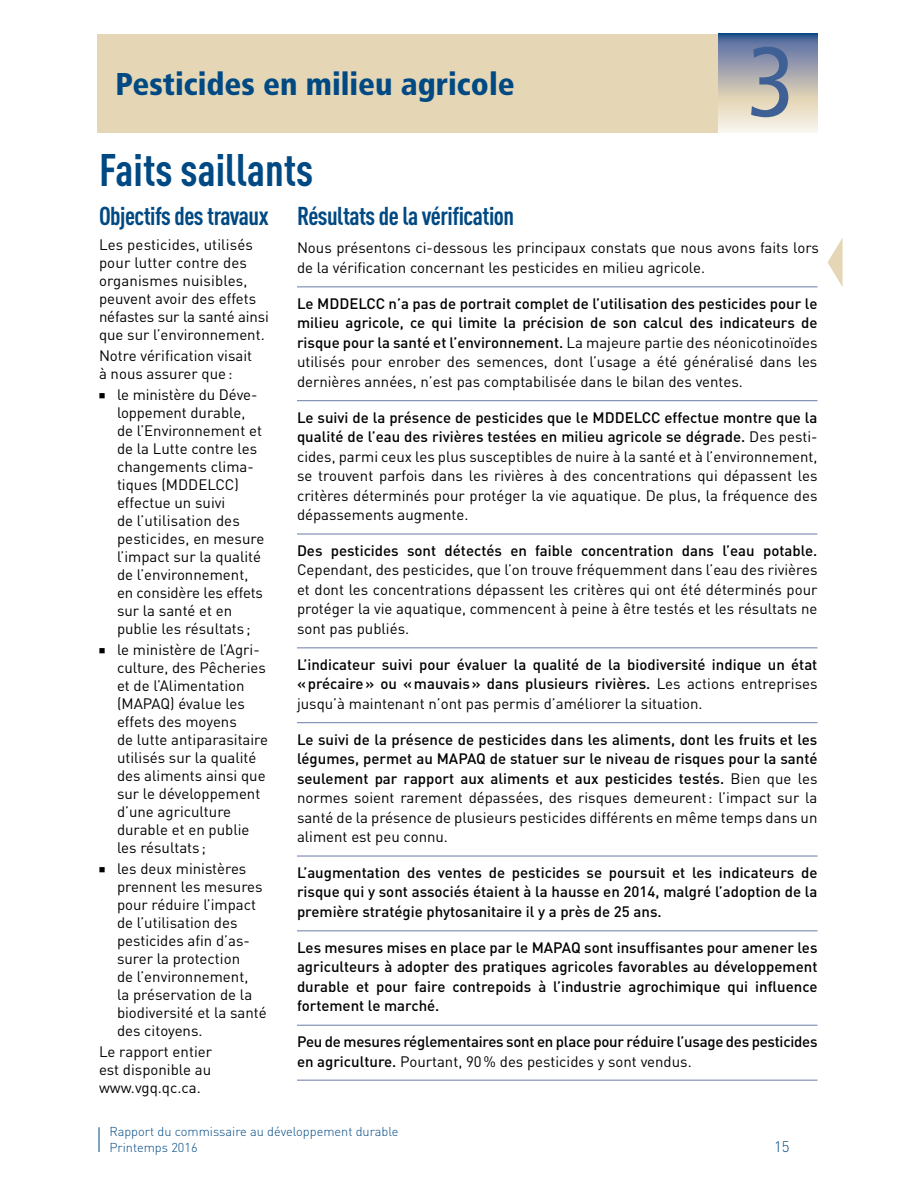
<style>
.page{position:relative;width:918px;height:1188px;background:#fff}
.page>*{position:absolute;margin:0;border:0;box-sizing:border-box;transform-origin:0 0}
.t1{font:condensed 99px "Frutiger";color:#3f6094}
.t2{font:700 condensed 45px "DIN Offc";color:#004983}
.t3{font:900 condensed 31.5px "Frutiger";color:#004983}
.t4{font:700 condensed 25.5px "DIN Offc";letter-spacing:-.02em;color:#004983}
.t5{font:15px/18px "DIN Offc";color:#000}
.t6{font:500 15px/19.5px "DIN Offc";color:#000;text-align:justify}
.t7{font:300 15px "DIN Offc";color:#004983}
.t8{font:300 12.75px/15.8px "DIN Offc";color:#004983}
.s1{font-weight:400}
.s2{font-weight:500}
</style>
<div class="page">
<svg style="left:99px;top:1127px;width:1px;height:25px"></svg>
<hr style="left:297px;top:286px;width:521px;height:1px;background:#697ba7">
<hr style="left:297px;top:400px;width:521px;height:1px;background:#697ba7">
<hr style="left:297px;top:534px;width:521px;height:1px;background:#697ba7">
<hr style="left:297px;top:647px;width:521px;height:1px;background:#697ba7">
<hr style="left:297px;top:722px;width:521px;height:1px;background:#697ba7">
<hr style="left:297px;top:856px;width:521px;height:1px;background:#697ba7">
<hr style="left:297px;top:930px;width:521px;height:1px;background:#697ba7">
<hr style="left:297px;top:1025px;width:521px;height:1px;background:#697ba7">
<hr style="left:297px;top:1080px;width:521px;height:1px;background:#697ba7">
<svg style="left:828px;top:238px;width:15px;height:49px"></svg>
<div style="left:97px;top:34px;width:721px;height:99px;background:#e5d6b6"></div>
<svg style="left:718px;top:34px;width:100px;height:99px"></svg>
<h3 class="t3" style="left:116px;top:65px;width:401px">Pesticides en milieu agricole</h3>
<h1 class="t1" style="left:747px;top:25px;width:49px">3</h1>
<h2 class="t2" style="left:99px;top:143px;width:216px">Faits saillants</h2>
<h3 class="t4" style="left:99px;top:200px;width:171px">Objectifs des travaux</h3>
<p class="t5" style="left:99px;top:236px;width:171px">Les pesticides, utilisés pour lutter contre des organismes nuisibles, peuvent avoir des effets néfastes sur la santé ainsi que sur l’environnement.</p>
<p class="t5" style="left:99px;top:347px;width:155px">Notre vérification visait à nous assurer que:</p>
<p class="t5" style="left:117px;top:386px;width:149px">le ministère du Déve&shy;loppement durable, de l’Environnement et de la Lutte contre les changements clima&shy;tiques (MDDELCC) effectue un suivi<br>de l’utilisation des pesticides, en mesure l’impact sur la qualité de l’environnement, en considère les effets sur la santé et en publie les résultats ;</p>
<p class="t5" style="left:117px;top:641px;width:153px">le ministère de l’Agri&shy;culture, des Pêcheries et de l’Alimentation (MAPAQ) évalue les effets des moyens<br>de lutte antiparasitaire utilisés sur la qualité des aliments ainsi que sur le développement d’une agriculture durable et en publie les résultats ;</p>
<p class="t5" style="left:117px;top:860px;width:151px">les deux ministères prennent les mesures pour réduire l’impact de l’utilisation des pesticides afin d’as&shy;surer la protection<br>de l’environnement,<br>la préservation de la biodiversité et la santé des citoyens.</p>
<p class="t5" style="left:99px;top:1043px;width:115px;text-align:justify">Le rapport entier est disponible au www.vgq.qc.ca.</p>
<h3 class="t4" style="left:297px;top:200px;width:219px">Résultats de la vérification</h3>
<p class="t5" style="left:297px;top:238px;width:523px;line-height:19.5px">Nous présentons ci-dessous les principaux constats que nous avons faits lors de la vérification concernant les pesticides en milieu agricole.</p>
<p class="t6" style="left:297px;top:293px;width:522px">Le MDDELCC n’a pas de portrait complet de l’utilisation des pesticides pour le milieu agricole, ce qui limite la précision de son calcul des indicateurs de risque pour la santé et l’environnement. <span class="s1">La majeure partie des néonicotinoïdes utilisés pour enrober des semences, dont l’usage a été généralisé dans les dernières années, n’est pas comptabilisée dans le bilan des ventes.</span></p>
<p class="t5" style="left:297px;top:407px;width:522px;line-height:19.5px;text-align:justify"><span class="s2">Le suivi de la présence de pesticides que le MDDELCC effectue montre que la qualité de l’eau des rivières testées en milieu agricole se dégrade.</span> Des pesti&shy;cides, parmi ceux les plus susceptibles de nuire à la santé et à l’environnement, se trouvent parfois dans les rivières à des concentrations qui dépassent les critères déterminés pour protéger la vie aquatique. De plus, la fréquence des dépassements augmente.</p>
<p class="t6" style="left:297px;top:540px;width:522px">Des pesticides sont détectés en faible concentration dans l’eau potable.</p>
<p class="t5" style="left:297px;top:560px;width:522px;line-height:19.5px;text-align:justify">Cependant, des pesticides, que l’on trouve fréquemment dans l’eau des rivières et dont les concentrations dépassent les critères qui ont été déterminés pour protéger la vie aquatique, commencent à peine à être testés et les résultats ne sont pas publiés.</p>
<p class="t6" style="left:297px;top:654px;width:522px">L’indicateur suivi pour évaluer la qualité de la biodiversité indique un état «précaire» ou «mauvais» dans plusieurs rivières. <span class="s1">Les actions entreprises jusqu’à maintenant n’ont pas permis d’améliorer la situation.</span></p>
<p class="t6" style="left:297px;top:729px;width:522px">Le suivi de la présence de pesticides dans les aliments, dont les fruits et les légumes, permet au MAPAQ de statuer sur le niveau de risques pour la santé seulement par rapport aux aliments et aux pesticides testés. <span class="s1">Bien que les normes soient rarement dépassées, des risques demeurent: l’impact sur la santé de la présence de plusieurs pesticides différents en même temps dans un aliment est peu connu.</span></p>
<p class="t6" style="left:297px;top:862px;width:522px">L’augmentation des ventes de pesticides se poursuit et les indicateurs de risque qui y sont associés étaient à la hausse en 2014, malgré l’adoption de la première stratégie phytosanitaire il y a près de 25 ans.</p>
<p class="t6" style="left:297px;top:937px;width:522px">Les mesures mises en place par le MAPAQ sont insuffisantes pour amener les agriculteurs à adopter des pratiques agricoles favorables au développement durable et pour faire contrepoids à l’industrie agrochimique qui influence fortement le marché.</p>
<p class="t6" style="left:297px;top:1031px;width:522px">Peu de mesures réglementaires sont en place pour réduire l’usage des pesticides en agriculture. <span class="s1">Pourtant, 90% des pesticides y sont vendus.</span></p>
<p class="t8" style="left:110px;top:1124px;width:291px">Rapport du commissaire au développement durable<br>Printemps 2016</p>
<p class="t7" style="left:774px;top:1137px;width:17px">15</p>
</div>
